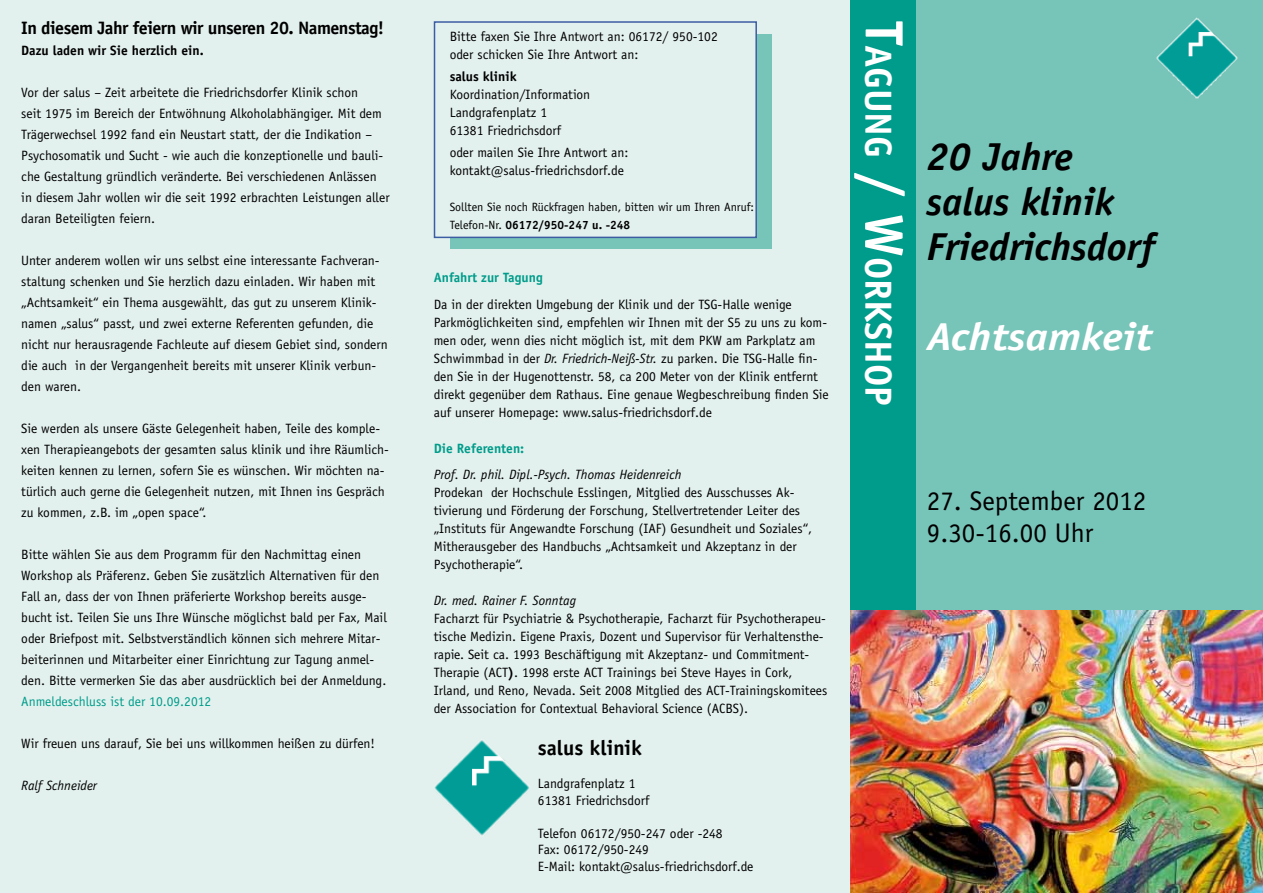
<style>
.page{position:relative;width:1263px;height:893px;background:#fff}
.page>*{position:absolute;margin:0;border:0;box-sizing:border-box;transform-origin:0 0}
.t1{font:italic 700 39px/45px "Officina Sans Std";color:#000}
.t2{font:italic 700 39px "Officina Sans Std";color:#fff;scale:1.12 1}
.t3{font:700 37.8px "Officina Sans Std";color:#fff}
.t4{font:27px/32.4px "Officina Sans Std";color:#000}
.t5{font:700 21px "Officina Sans Std";color:#000}
.t6{font:700 18px "Officina Sans Std";letter-spacing:-.03em;color:#000}
.t7{font:13.5px/21px "Officina Sans Std";color:#000}
.t8{font:italic 13.5px "Officina Sans Std";color:#000}
.t9{font:700 13.5px "Officina Sans Std";color:#000}
.t10{font:13.5px "Officina Sans Std";color:#009c8b}
.t11{font:700 13.5px "Officina Sans Std";color:#009c8b}
.t12{font:12px/18px "Officina Sans Std";color:#000}
.s1{font-weight:700}
.s2{font-style:italic}
.s3{font-size:54px}
</style>
<div class="page">
<div style="left:0;top:0;width:859px;height:893px;background:#e3f1ee"></div>
<div style="left:872px;top:0;width:391px;height:893px;background:#77c4b9"></div>
<img style="left:434px;top:740px;width:96px;height:95px">
<div style="left:450px;top:34px;width:321px;height:215px;background:#77c4b9"></div>
<div style="left:434px;top:21px;width:323px;height:217px;background:#e3f1ee;border:2px solid #3d5da3"></div>
<img style="left:1156px;top:17px;width:81px;height:82px">
<div style="left:850px;top:0;width:66px;height:642px;background:#009c8b"></div>
<img style="left:850px;top:610px;width:413px;height:283px">
<h3 class="t6" style="left:21px;top:17px;width:364px">In diesem Jahr feiern wir unseren 20. Namenstag!</h3>
<p class="t9" style="left:21px;top:42px;width:184px">Dazu laden wir Sie herzlich ein.</p>
<p class="t7" style="left:21px;top:82px;width:370px">Vor der salus – Zeit arbeitete die Friedrichsdorfer Klinik schon<br>seit 1975 im Bereich der Entwöhnung Alkoholabhängiger. Mit dem Trägerwechsel 1992 fand ein Neustart statt, der die Indikation – Psychosomatik und Sucht - wie auch die konzeptionelle und bauli&shy;che Gestaltung gründlich veränderte. Bei verschiedenen Anlässen in diesem Jahr wollen wir die seit 1992 erbrachten Leistungen aller daran Beteiligten feiern.</p>
<p class="t7" style="left:21px;top:250px;width:368px">Unter anderem wollen wir uns selbst eine interessante Fachveran&shy;staltung schenken und Sie herzlich dazu einladen. Wir haben mit „Achtsamkeit“ ein Thema ausgewählt, das gut zu unserem Klinik&shy;namen „salus“ passt, und zwei externe Referenten gefunden, die nicht nur herausragende Fachleute auf diesem Gebiet sind, sondern die auch in der Vergangenheit bereits mit unserer Klinik verbun&shy;den waren.</p>
<p class="t7" style="left:21px;top:418px;width:369px">Sie werden als unsere Gäste Gelegenheit haben, Teile des komple&shy;xen Therapieangebots der gesamten salus klinik und ihre Räumlich&shy;keiten kennen zu lernen, sofern Sie es wünschen. Wir möchten na&shy;türlich auch gerne die Gelegenheit nutzen, mit Ihnen ins Gespräch zu kommen, z.B. im „open space“.</p>
<p class="t7" style="left:21px;top:544px;width:367px">Bitte wählen Sie aus dem Programm für den Nachmittag einen Workshop als Präferenz. Geben Sie zusätzlich Alternativen für den Fall an, dass der von Ihnen präferierte Workshop bereits ausge&shy;bucht ist. Teilen Sie uns Ihre Wünsche möglichst bald per Fax, Mail oder Briefpost mit. Selbstverständlich können sich mehrere Mitar&shy;beiterinnen und Mitarbeiter einer Einrichtung zur Tagung anmel&shy;den. Bitte vermerken Sie das aber ausdrücklich bei der Anmeldung.</p>
<p class="t10" style="left:21px;top:694px;width:192px">Anmeldeschluss ist der 10.09.2012</p>
<p class="t7" style="left:21px;top:733px;width:355px">Wir freuen uns darauf, Sie bei uns willkommen heißen zu dürfen!</p>
<p class="t8" style="left:21px;top:778px;width:77px">Ralf Schneider</p>
<p class="t7" style="left:450px;top:27px;width:270px;line-height:18px">Bitte faxen Sie Ihre Antwort an: 06172/ 950-102 oder schicken Sie Ihre Antwort an:</p>
<p class="t9" style="left:450px;top:68px;width:69px">salus klinik</p>
<p class="t7" style="left:450px;top:85px;width:142px;line-height:18px">Koordination/Information<br>Landgrafenplatz 1<br>61381 Friedrichsdorf</p>
<p class="t7" style="left:450px;top:144px;width:180px;line-height:18px">oder mailen Sie Ihre Antwort an: kontakt@salus-friedrichsdorf.de</p>
<p class="t12" style="left:450px;top:198px;width:306px">Sollten Sie noch Rückfragen haben, bitten wir um Ihren Anruf:<br>Telefon-Nr. <span class="s1">06172/950-247 u. -248</span></p>
<p class="t11" style="left:434px;top:269px;width:110px">Anfahrt zur Tagung</p>
<p class="t7" style="left:434px;top:295px;width:396px;line-height:18px">Da in der direkten Umgebung der Klinik und der TSG-Halle wenige Parkmöglichkeiten sind, empfehlen wir Ihnen mit der S5 zu uns zu kom&shy;men oder, wenn dies nicht möglich ist, mit dem PKW am Parkplatz am Schwimmbad in der <span class="s2">Dr. Friedrich-Neiß-Str.</span> zu parken. Die TSG-Halle fin&shy;den Sie in der Hugenottenstr. 58, ca 200 Meter von der Klinik entfernt direkt gegenüber dem Rathaus. Eine genaue Wegbeschreibung finden Sie auf unserer Homepage: www.salus-friedrichsdorf.de</p>
<p class="t11" style="left:434px;top:439px;width:92px">Die Referenten:</p>
<p class="t8" style="left:434px;top:467px;width:249px">Prof. Dr. phil. Dipl.-Psych. Thomas Heidenreich</p>
<p class="t7" style="left:434px;top:483px;width:380px;line-height:18px">Prodekan der Hochschule Esslingen, Mitglied des Ausschusses Ak&shy;tivierung und Förderung der Forschung, Stellvertretender Leiter des „Instituts für Angewandte Forschung (IAF) Gesundheit und Soziales“, Mitherausgeber des Handbuchs „Achtsamkeit und Akzeptanz in der Psychotherapie“.</p>
<p class="t8" style="left:434px;top:593px;width:144px">Dr. med. Rainer F. Sonntag</p>
<p class="t7" style="left:434px;top:609px;width:395px;line-height:18px">Facharzt für Psychiatrie &amp; Psychotherapie, Facharzt für Psychotherapeu&shy;tische Medizin. Eigene Praxis, Dozent und Supervisor für Verhaltensthe&shy;rapie. Seit ca. 1993 Beschäftigung mit Akzeptanz- und Commitment-Therapie (ACT<span class="s1">)</span>. 1998 erste ACT Trainings bei Steve Hayes in Cork, Irland, und Reno, Nevada. Seit 2008 Mitglied des ACT-Trainingskomitees der Association for Contextual Behavioral Science (ACBS).</p>
<h3 class="t5" style="left:538px;top:735px;width:106px">salus klinik</h3>
<p class="t7" style="left:538px;top:775px;width:113px;line-height:16.5px">Landgrafenplatz 1<br>61381 Friedrichsdorf</p>
<p class="t7" style="left:538px;top:825px;width:217px;line-height:16.5px">Telefon 06172/950-247 oder -248<br>Fax: 06172/950-249<br>E-Mail: kontakt@salus-friedrichsdorf.de</p>
<h2 class="t3" style="left:902px;top:21px;width:386px;rotate:90deg"><span class="s3">T</span>agung <span class="s3">/ W</span>orkshop</h2>
<h1 class="t1" style="left:927px;top:134px;width:229px">20 Jahre salus klinik<br>Friedrichsdorf</h1>
<h1 class="t2" style="left:927px;top:313px;width:203px">Achtsamkeit</h1>
<h3 class="t4" style="left:927px;top:485px;width:221px">27. September 2012<br>9.30-16.00 Uhr</h3>
</div>
